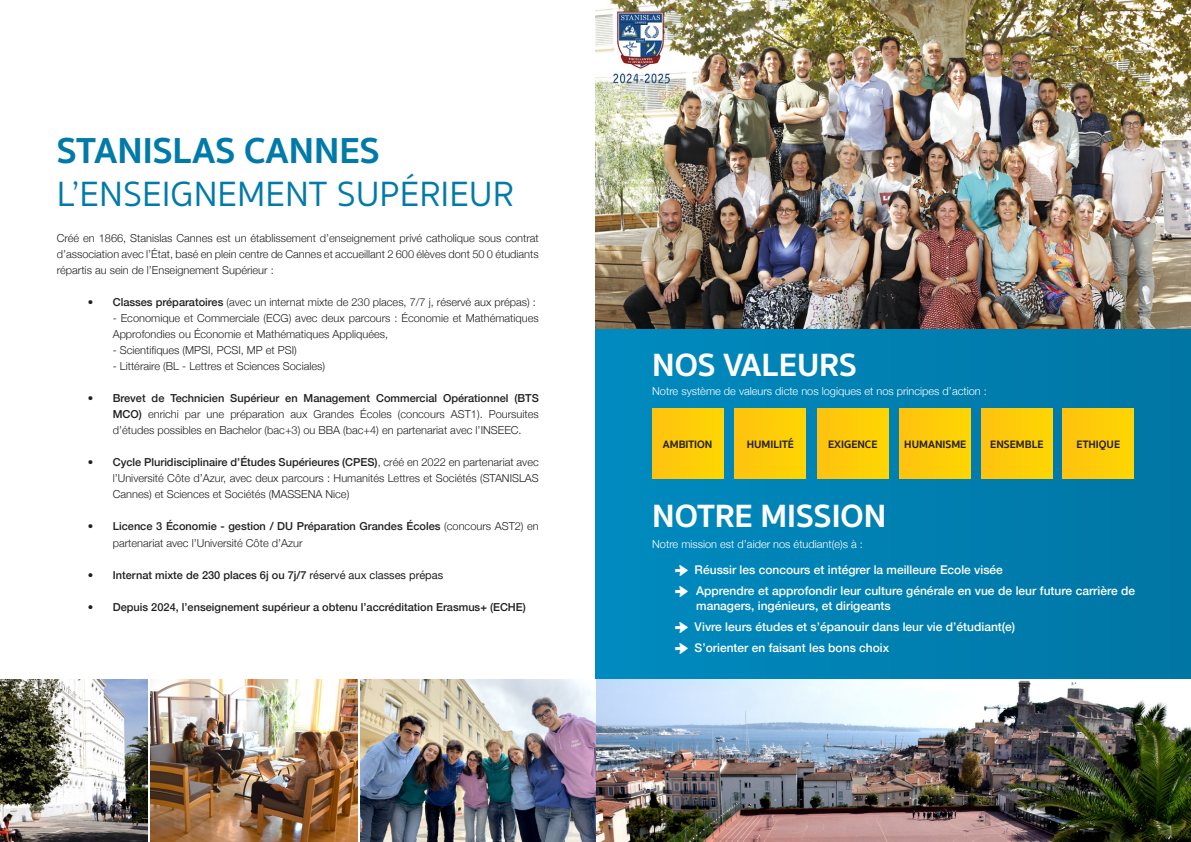
<style>
.page{position:relative;width:1191px;height:842px;background:#fff}
.page>*{position:absolute;margin:0;border:0;box-sizing:border-box;transform-origin:0 0}
.t1{font:700 37px "Sukhumvit Set";color:#007aa9}
.t2{font:36px "Sukhumvit Set Text";color:#007aa9}
.t3{font:700 33px "Sukhumvit Set";color:#fff}
.t4{font:500 12px/21px "Helvetica Neue";color:#fff}
.t5{font:300 11px/16px "Helvetica Neue";color:#231f20;text-align:justify}
.t6{font:500 11px "Helvetica Neue";color:#231f20}
.t7{font:300 11px "Helvetica Neue";color:#fff}
.t8{font:700 11px "Sukhumvit Set";color:#231f20}
.s1{font-weight:500}
.s2{font-weight:300}
.s3{font-weight:400}
.s4{font-family:"Arrowstfb";font-weight:400;font-size:11px}
</style>
<div class="page">
<div style="left:595px;top:0;width:596px;height:842px;background:linear-gradient(to right,#008bc0,#0176a3)"></div>
<img style="left:595px;top:679px;width:596px;height:163px">
<img style="left:361px;top:679px;width:234px;height:163px">
<img style="left:0;top:679px;width:147px;height:163px">
<img style="left:150px;top:679px;width:207px;height:163px">
<div style="left:652px;top:408px;width:71px;height:71px;background:#fecc09"></div>
<div style="left:735px;top:408px;width:71px;height:71px;background:#fecc09"></div>
<div style="left:817px;top:408px;width:71px;height:71px;background:#fecc09"></div>
<div style="left:900px;top:408px;width:70px;height:71px;background:#fecc09"></div>
<div style="left:981px;top:408px;width:71px;height:71px;background:#fecc09"></div>
<div style="left:1063px;top:408px;width:70px;height:71px;background:#fecc09"></div>
<img style="left:595px;top:0;width:596px;height:329px">
<h1 class="t1" style="left:57px;top:122px;width:325px">STANISLAS CANNES</h1>
<h2 class="t2" style="left:57px;top:169px;width:459px">L’ENSEIGNEMENT SUPÉRIEUR</h2>
<p class="t5" style="left:57px;top:229px;width:483px">Créé en 1866, Stanislas Cannes est un établissement d’enseignement privé catholique sous contrat d’association avec l’État, basé en plein centre de Cannes et accueillant 2 600 élèves dont 50 0 étudiants répartis au sein de l’Enseignement Supérieur :</p>
<p class="t5" style="left:88px;top:293px;width:450px">• <span class="s1">Classes préparatoires</span> (avec un internat mixte de 230 places, 7/7 j, réservé aux prépas) :</p>
<p class="t5" style="left:113px;top:309px;width:427px">- Economique et Commerciale (ECG) avec deux parcours : Économie et Mathématiques<br>Approfondies ou Économie et Mathématiques Appliquées,</p>
<p class="t5" style="left:113px;top:341px;width:186px">- Scientifiques (MPSI, PCSI, MP et PSI)</p>
<p class="t5" style="left:113px;top:357px;width:214px">- Littéraire (BL - Lettres et Sciences Sociales)</p>
<p class="t5" style="left:113px;top:389px;width:427px;text-indent:-25px">• <span class="s1">Brevet de Technicien Supérieur en Management Commercial Opérationnel (BTS MCO)</span> enrichi par une préparation aux Grandes Écoles (concours AST1). Poursuites d’études possibles en Bachelor (bac+3) ou BBA (bac+4) en partenariat avec l’INSEEC.</p>
<p class="t5" style="left:113px;top:453px;width:427px;text-indent:-25px">• <span class="s1">Cycle Pluridisciplinaire d’Études Supérieures (CPES)</span>, créé en 2022 en partenariat avec l’Université Côte d’Azur, avec deux parcours : Humanités Lettres et Sociétés (STANISLAS Cannes) et Sciences et Sociétés (MASSENA Nice)</p>
<p class="t5" style="left:113px;top:517px;width:427px;line-height:17px;text-indent:-25px">• <span class="s1">Licence 3 Économie - gestion / DU Préparation Grandes Écoles</span> (concours AST2) en partenariat avec l’Université Côte d’Azur</p>
<p class="t6" style="left:88px;top:566px;width:357px"><span class="s2">•</span> Internat mixte de 230 places 6j ou 7j/7 <span class="s3">réservé aux classes prépas</span></p>
<p class="t6" style="left:88px;top:598px;width:439px"><span class="s2">•</span> Depuis 2024, l’enseignement supérieur a obtenu l’accréditation Erasmus+ (ECHE)</p>
<h3 class="t3" style="left:652px;top:339px;width:206px">NOS VALEURS</h3>
<p class="t7" style="left:652px;top:383px;width:336px">Notre système de valeurs dicte nos logiques et nos principes d’action :</p>
<p class="t8" style="left:663px;top:436px;width:51px">AMBITION</p>
<p class="t8" style="left:746px;top:436px;width:49px">HUMILITÉ</p>
<p class="t8" style="left:828px;top:436px;width:51px">EXIGENCE</p>
<p class="t8" style="left:904px;top:436px;width:64px">HUMANISME</p>
<p class="t8" style="left:990px;top:436px;width:55px">ENSEMBLE</p>
<p class="t8" style="left:1076px;top:436px;width:45px">ETHIQUE</p>
<h3 class="t3" style="left:652px;top:490px;width:236px">NOTRE MISSION</h3>
<p class="t7" style="left:652px;top:535px;width:212px">Notre mission est d’aider nos étudiant(e)s à :</p>
<p class="t4" style="left:675px;top:559px;width:461px"><span class="s4">O</span> Réussir les concours et intégrer la meilleure Ecole visée<br><span class="s4">O</span> Apprendre et approfondir leur culture générale en vue de leur future carrière de</p>
<p class="t4" style="left:675px;top:595px;width:341px;text-indent:21px">managers, ingénieurs, et dirigeants<br><span class="s4">O</span> Vivre leurs études et s’épanouir dans leur vie d’étudiant(e)<br><span class="s4">O</span> S’orienter en faisant les bons choix</p>
</div>
